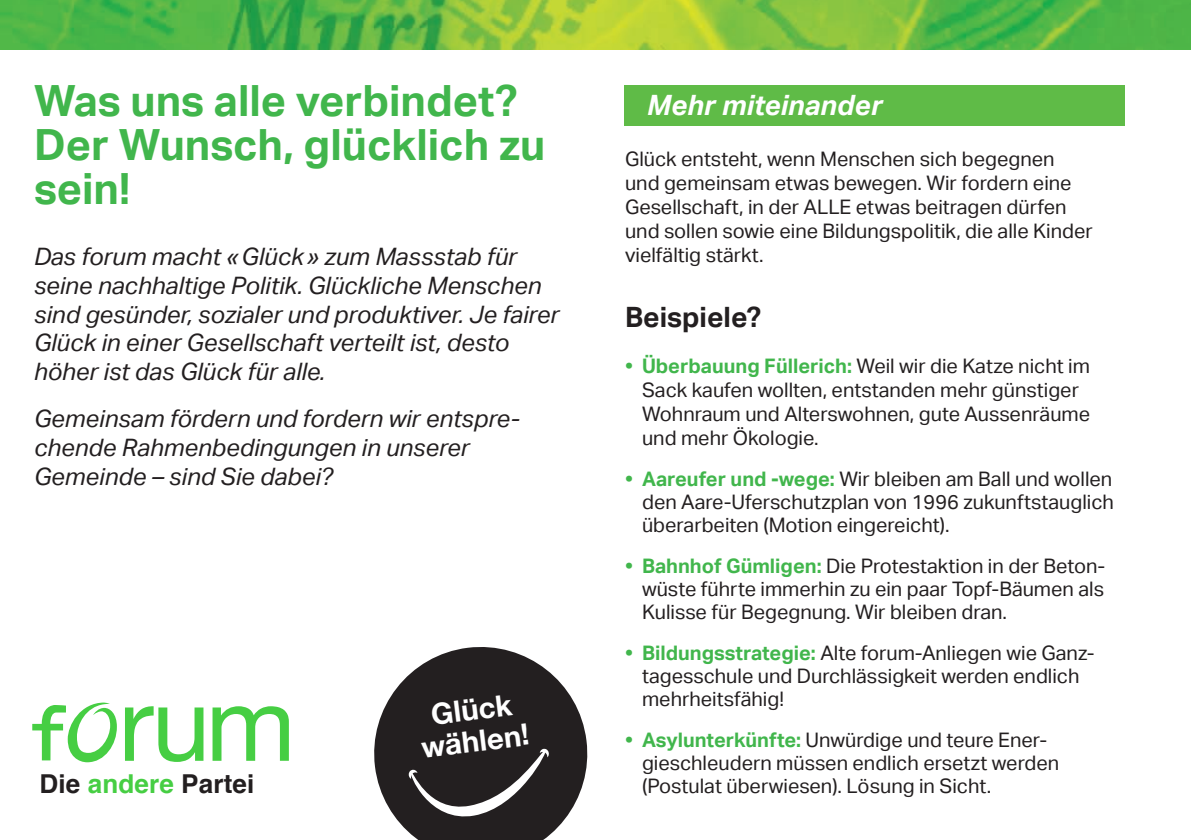
<style>
.page{position:relative;width:1191px;height:840px;background:#fff}
.page>*{position:absolute;margin:0;border:0;box-sizing:border-box;transform-origin:0 0}
._1_Text{font:700 43px/44px "Aktiv Grotesk";color:#41b64c}
.t1{font:700 29.2px "Helvetica Neue";color:#fff}
.t2{font:italic 700 28px "Aktiv Grotesk";color:#fff}
._1_Text-2{font:700 28px "Aktiv Grotesk";color:#231f20}
.t3{font:700 26px "Helvetica";letter-spacing:.005em;color:#231f20}
._2_grosser_Text{font:italic 24px/28.8px "Aktiv Grotesk";color:#231f20}
._5_Text_Kandidaten{font:20px/23px "Aktiv Grotesk";color:#231f20}
._1_Text-3{font:20px/24px "Aktiv Grotesk";color:#231f20}
.s1{font-weight:700;color:#41b64c}
.s2{color:#46ce43}
</style>
<div class="page">
<img style="left:0;top:0;width:1191px;height:50px">
<div style="left:624px;top:85px;width:500px;height:41px;background:#5fbb47"></div>
<svg style="left:374px;top:647px;width:214px;height:192px;fill:#231f20"></svg>
<svg style="left:408px;top:747px;width:141px;height:76px;background:#3e3a3b"></svg>
<svg style="left:125px;top:706px;width:78px;height:55px"></svg>
<svg style="left:212px;top:706px;width:77px;height:54px"></svg>
<svg style="left:32px;top:702px;width:85px;height:59px"></svg>
<p class="_1_Text" style="left:34px;top:79px;width:485px">Was uns alle verbindet?</p>
<p class="t2" style="left:646px;top:89px;width:237px">Mehr miteinander</p>
<p class="_1_Text" style="left:34px;top:123px;width:513px">Der Wunsch, glücklich zu sein!</p>
<p class="_1_Text-3" style="left:625px;top:146px;width:469px">Glück entsteht, wenn Menschen sich begegnen und gemeinsam etwas bewegen. Wir fordern eine Gesellschaft, in der ALLE etwas beitragen dürfen und sollen sowie eine Bildungspolitik, die alle Kinder vielfältig stärkt.</p>
<p class="_2_grosser_Text" style="left:34px;top:242px;width:527px">Das forum macht « Glück » zum Massstab für seine nachhaltige Politik. Glückliche Menschen sind gesünder, sozialer und produktiver. Je fairer Glück in einer Gesellschaft verteilt ist, desto höher ist das Glück für alle.</p>
<p class="_2_grosser_Text" style="left:34px;top:404px;width:487px">Gemeinsam fördern und fordern wir entspre&shy;chende Rahmenbedingungen in unserer<br>Gemeinde – sind Sie dabei?</p>
<p class="_1_Text-2" style="left:625px;top:300px;width:137px">Beispiele?</p>
<p class="_5_Text_Kandidaten" style="left:642px;top:353px;width:449px;line-height:24px;text-indent:-17px"><span class="s1">• Überbauung Füllerich:</span> Weil wir die Katze nicht im Sack kaufen wollten, entstanden mehr günstiger Wohnraum und Alterswohnen, gute Aussenräume und mehr Ökologie.</p>
<p class="_5_Text_Kandidaten" style="left:642px;top:467px;width:473px;text-align:justify;text-indent:-17px"><span class="s1">• Aareufer und -wege:</span> Wir bleiben am Ball und wollen den Aare-Uferschutzplan von 1996 zukunftstauglich überarbeiten (Motion eingereicht).</p>
<p class="_5_Text_Kandidaten" style="left:642px;top:554px;width:465px;text-align:justify;text-indent:-17px"><span class="s1">• Bahnhof Gümligen:</span> Die Protestaktion in der Beton&shy;wüste führte immerhin zu ein paar Topf-Bäumen als Kulisse für Begegnung. Wir bleiben dran.</p>
<p class="_5_Text_Kandidaten" style="left:642px;top:641px;width:454px;text-indent:-17px"><span class="s1">• Bildungsstrategie:</span> Alte forum-Anliegen wie Ganz&shy;tagesschule und Durchlässigkeit werden endlich mehrheitsfähig!</p>
<p class="_5_Text_Kandidaten" style="left:642px;top:728px;width:418px;text-indent:-17px"><span class="s1">• Asylunterkünfte:</span> Unwürdige und teure Ener&shy;gieschleudern müssen endlich ersetzt werden (Postulat überwiesen). Lösung in Sicht.</p>
<p class="t1" style="left:429px;top:696px;width:83px;rotate:-7deg">Glück</p>
<p class="t1" style="left:419px;top:729px;width:110px;rotate:-7deg">wählen!</p>
<p class="t3" style="left:40px;top:766px;width:216px">Die <span class="s2">andere</span> Partei</p>
<p class="t3" style="left:40px;top:769px;width:216px">Die <span class="s2">andere</span> Partei</p>
</div>
